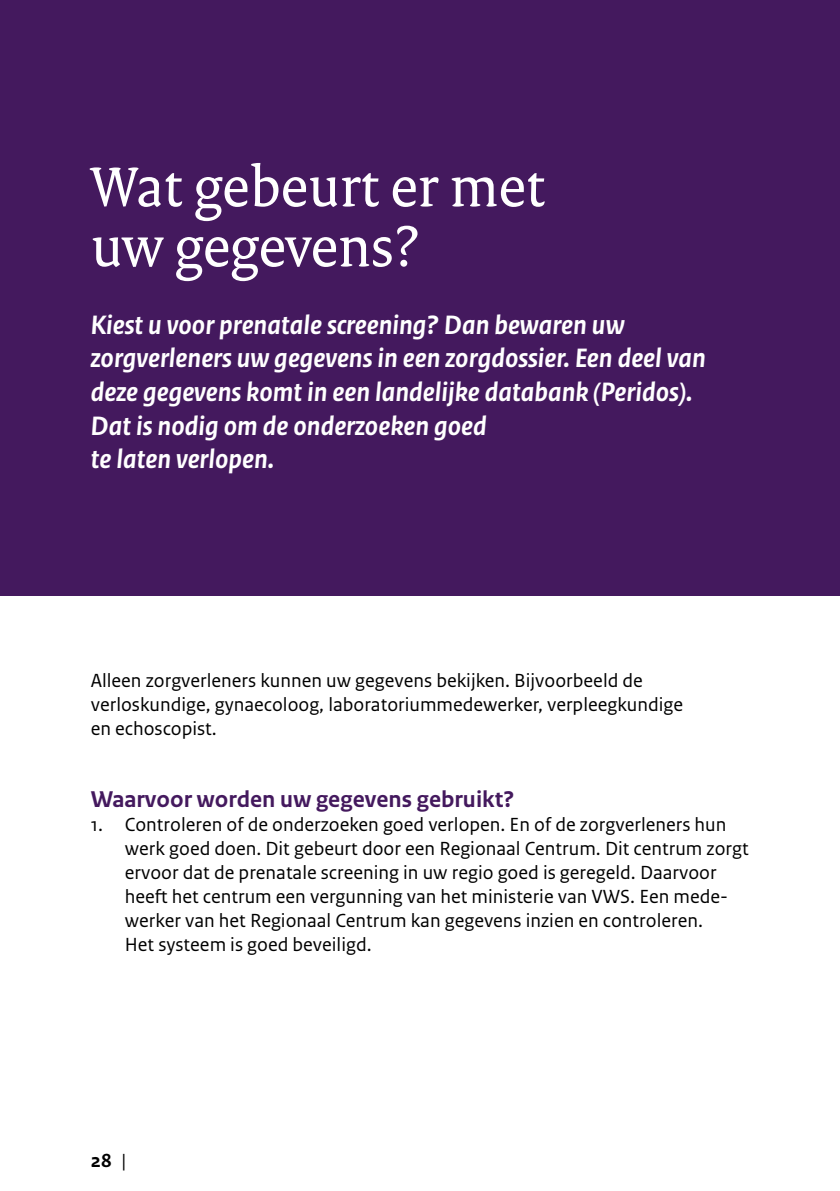
<style>
.page{position:relative;width:840px;height:1191px;background:#fff}
.page>*{position:absolute;margin:0;border:0;box-sizing:border-box;transform-origin:0 0}
.H2_03_RIVM_Hoofdstuk{font:60px/60px "Rijksoverheid Serif";color:#fff}
._09_RIVM_Inleiding{font:italic 700 28px/33.6px "Rijksoverheid Sans Text";color:#fff}
._06_RIVM_Alineakop{font:700 24px "Rijksoverheid Sans Text";color:#44195e}
._10_RIVM_Broodtekst{font:20px/24px "Rijksoverheid Sans Text";color:#000}
.t1{font:700 20px "Rijksoverheid Sans Text";color:#000}
.s1{font-weight:400}
</style>
<div class="page">
<div style="left:0;top:0;width:839px;height:595px;background:#44195e"></div>
<h2 class="H2_03_RIVM_Hoofdstuk" style="left:91px;top:156px;width:455px">Wat gebeurt er met uw gegevens?</h2>
<p class="_09_RIVM_Inleiding" style="left:91px;top:308px;width:616px">Kiest u voor prenatale screening? Dan bewaren uw zorgverleners uw gegevens in een zorgdossier. Een deel van deze gegevens komt in een landelijke databank (Peridos).<br>Dat is nodig om de onderzoeken goed<br>te laten verlopen.</p>
<p class="_10_RIVM_Broodtekst" style="left:91px;top:669px;width:593px">Alleen zorgverleners kunnen uw gegevens bekijken. Bijvoorbeeld de verloskundige, gynaecoloog, laboratoriummedewerker, verpleegkundige en echoscopist.</p>
<h3 class="_06_RIVM_Alineakop" style="left:91px;top:785px;width:425px">Waarvoor worden uw gegevens gebruikt?</h3>
<p class="_10_RIVM_Broodtekst" style="left:125px;top:813px;width:625px;text-indent:-34px">1. Controleren of de onderzoeken goed verlopen. En of de zorgverleners hun werk goed doen. Dit gebeurt door een Regionaal Centrum. Dit centrum zorgt ervoor dat de prenatale screening in uw regio goed is geregeld. Daarvoor heeft het centrum een vergunning van het ministerie van VWS. Een mede&shy;werker van het Regionaal Centrum kan gegevens inzien en controleren.<br>Het systeem is goed beveiligd.</p>
<p class="t1" style="left:91px;top:1149px;width:37px">28 <span class="s1">|</span></p>
</div>
